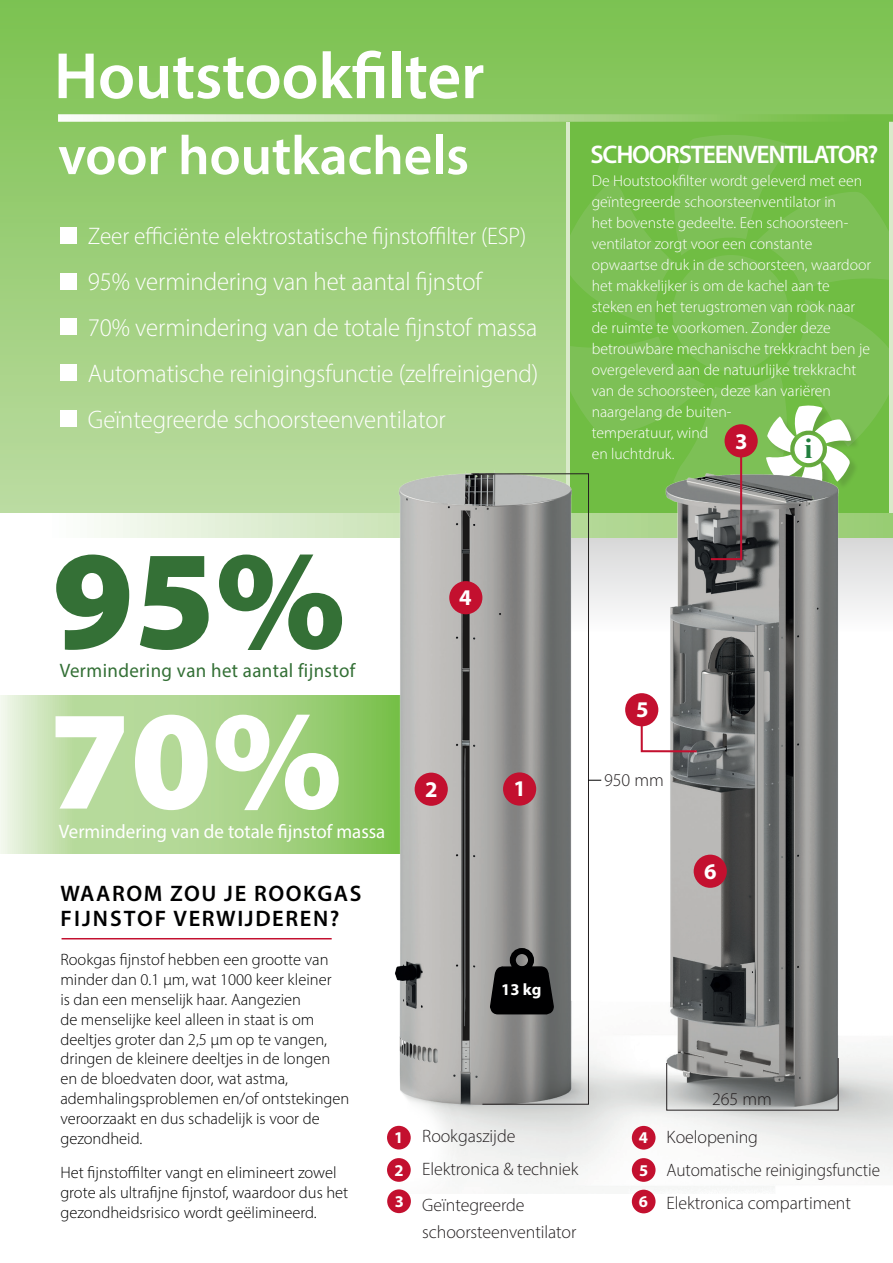
<style>
.page{position:relative;width:893px;height:1263px;background:#fff}
.page>*{position:absolute;margin:0;border:0;box-sizing:border-box;transform-origin:0 0}
.t1{font:900 142.05px "Myriad Pro";color:#fff}
.t2{font:900 142.05px "Myriad Pro";color:#347036}
.t3{font:600 66px "Myriad Pro";letter-spacing:-.005em;color:#fff}
.t4{font:600 55.5px "Myriad Pro";letter-spacing:-.005em;color:#fff}
.t5{font:700 28.5px "Times New Roman";color:#227f3e}
.t6{font:300 25.5px/45.9px "Myriad Pro";letter-spacing:-.005em;color:#fff}
.t7{font:600 25.5px "Myriad Pro";letter-spacing:-.05em;color:#fff}
.t8{font:300 24px "Myriad Pro";letter-spacing:-.005em;color:#fff}
.t9{font:600 22.5px/25.5px "Myriad Pro";letter-spacing:.07em;color:#000001}
.t10{font:700 22.5px "Myriad Pro";color:#fff}
.t11{font:19.5px "Myriad Pro";color:#fff}
.t12{font:19.5px "Myriad Pro";letter-spacing:.02em;color:#347036}
.t13{font:300 18px/33.3px "Myriad Pro";letter-spacing:-.005em;color:#231f20}
.t14{font:300 16.5px/19.8px "Myriad Pro";color:#000001}
.t15{font:700 16.5px/32px "Myriad Pro";color:#fff;text-align:justify}
.t16{font:300 15.75px/21px "Myriad Pro";color:#fff}
</style>
<div class="page">
<hr style="left:892px;top:1218px;width:1px;height:45px;background:#242929">
<svg style="left:0;top:695px;width:316px;height:158px;background:#b7da9c"></svg>
<div style="left:0;top:0;width:893px;height:513px;background:linear-gradient(to bottom,#7bc24f,#bcdca2)"></div>
<div style="left:568px;top:118px;width:325px;height:400px;background:#70bd43"></div>
<hr style="left:566px;top:122px;width:3px;height:391px;background:#d9eaca">
<svg style="left:94px;top:513px;width:222px;height:24px;background:#e6f1dd"></svg>
<hr style="left:890px;top:122px;width:3px;height:391px;background:#d9eaca">
<img style="left:316px;top:442px;width:577px;height:751px">
<div style="left:449px;top:581px;width:33px;height:33px;background:#c3102f;border-radius:50%"></div>
<div style="left:694px;top:855px;width:33px;height:33px;background:#c3102f;border-radius:50%"></div>
<div style="left:625px;top:693px;width:33px;height:33px;background:#c3102f;border-radius:50%"></div>
<div style="left:415px;top:773px;width:33px;height:33px;background:#c3102f;border-radius:50%"></div>
<div style="left:387px;top:1126px;width:24px;height:23px;background:#c3102f;border-radius:50%"></div>
<div style="left:387px;top:1158px;width:24px;height:24px;background:#c3102f;border-radius:50%"></div>
<div style="left:387px;top:1189px;width:24px;height:24px;background:#c3102f;border-radius:50%"></div>
<div style="left:632px;top:1126px;width:23px;height:23px;background:#c3102f;border-radius:50%"></div>
<div style="left:632px;top:1158px;width:23px;height:24px;background:#c3102f;border-radius:50%"></div>
<div style="left:632px;top:1190px;width:23px;height:23px;background:#c3102f;border-radius:50%"></div>
<svg style="left:569px;top:132px;width:324px;height:429px"></svg>
<svg style="left:640px;top:721px;width:59px;height:32px"></svg>
<div style="left:60px;top:227px;width:16px;height:16px;background:#fff"></div>
<div style="left:60px;top:273px;width:16px;height:16px;background:#fff"></div>
<div style="left:60px;top:365px;width:16px;height:16px;background:#fff"></div>
<div style="left:60px;top:319px;width:16px;height:16px;background:#fff"></div>
<div style="left:60px;top:410px;width:16px;height:17px;background:#fff"></div>
<svg style="left:58px;top:114px;width:835px;height:8px;background:#b4da9a"></svg>
<hr style="left:62px;top:938px;width:270px;height:1px;background:#c3102f">
<svg style="left:471px;top:473px;width:118px;height:632px;background:#9c9a98"></svg>
<svg style="left:666px;top:1057px;width:173px;height:54px;background:#8b8d8c"></svg>
<svg style="left:588px;top:780px;width:13px;height:1px"></svg>
<svg style="left:489px;top:956px;width:66px;height:71px;background:#363636"></svg>
<div style="left:510px;top:948px;width:24px;height:24px;border:6px solid #000001;border-radius:50%"></div>
<h2 class="t3" style="left:54px;top:34px;width:432px">Houtstookfilter</h2>
<h3 class="t4" style="left:58px;top:120px;width:413px">voor houtkachels</h3>
<h3 class="t8" style="left:88px;top:221px;width:440px">Zeer efficiënte elektrostatische fijnstoffilter (ESP)</h3>
<h3 class="t6" style="left:88px;top:258px;width:452px">95% vermindering van het aantal fijnstof<br>70% vermindering van de totale fijnstof massa Automatische reinigingsfunctie (zelfreinigend)<br>Geïntegreerde schoorsteenventilator</h3>
<h1 class="t2" style="left:53px;top:506px;width:295px">95%</h1>
<p class="t12" style="left:60px;top:659px;width:297px">Vermindering van het aantal fijnstof</p>
<h1 class="t1" style="left:49px;top:666px;width:295px">70%</h1>
<p class="t11" style="left:59px;top:819px;width:328px">Vermindering van de totale fijnstof massa</p>
<h3 class="t10" style="left:459px;top:583px;width:14px">4</h3>
<h3 class="t10" style="left:425px;top:774px;width:14px">2</h3>
<h3 class="t10" style="left:513px;top:774px;width:14px">1</h3>
<h3 class="t7" style="left:591px;top:138px;width:289px">SCHOORSTEENVENTILATOR?</h3>
<p class="t16" style="left:592px;top:170px;width:281px">De Houtstookfilter wordt geleverd met een geïntegreerde schoorsteenventilator in<br>het bovenste gedeelte. Een schoorsteen&shy;ventilator zorgt voor een constante opwaartse druk in de schoorsteen, waardoor het makkelijker is om de kachel aan te steken en het terugstromen van rook naar de ruimte te voorkomen. Zonder deze betrouwbare mechanische trekkracht ben je overgeleverd aan de natuurlijke trekkracht van de schoorsteen, deze kan variëren naargelang de buiten-<br>temperatuur, wind<br>en luchtdruk.</p>
<h3 class="t10" style="left:735px;top:426px;width:14px">3</h3>
<h3 class="t5" style="left:804px;top:428px;width:9px">i</h3>
<h3 class="t10" style="left:636px;top:695px;width:14px">5</h3>
<p class="t13" style="left:604px;top:763px;width:61px">950 mm</p>
<h3 class="t10" style="left:704px;top:856px;width:14px">6</h3>
<h3 class="t9" style="left:60px;top:880px;width:303px">WAAROM ZOU JE ROOKGAS<br>FIJNSTOF VERWIJDEREN?</h3>
<p class="t14" style="left:60px;top:950px;width:291px">Rookgas fijnstof hebben een grootte van minder dan 0.1 μm, wat 1000 keer kleiner<br>is dan een menselijk haar. Aangezien<br>de menselijke keel alleen in staat is om deeltjes groter dan 2,5 μm op te vangen, dringen de kleinere deeltjes in de longen en de bloedvaten door, wat astma, ademhalingsproblemen en/of ontstekingen veroorzaakt en dus schadelijk is voor de gezondheid.</p>
<p class="t14" style="left:60px;top:1162px;width:290px">Het fijnstoffilter vangt en elimineert zowel grote als ultrafijne fijnstof, waardoor dus het gezondheidsrisico wordt geëlimineerd.</p>
<p class="t15" style="left:501px;top:973px;width:42px">13 kg</p>
<p class="t13" style="left:422px;top:1120px;width:158px;line-height:32.7px">Rookgaszijde<br>Elektronica &amp; techniek</p>
<p class="t13" style="left:422px;top:1191px;width:156px;line-height:27px">Geïntegreerde schoorsteenventilator</p>
<p class="t15" style="left:394px;top:1121px;width:11px">1<br>2<br>3</p>
<p class="t15" style="left:639px;top:1121px;width:11px;line-height:32.7px">4<br>5</p>
<p class="t15" style="left:639px;top:1185px;width:11px">6</p>
<p class="t13" style="left:712px;top:1082px;width:61px">265 mm</p>
<p class="t13" style="left:667px;top:1120px;width:215px">Koelopening<br>Automatische reinigingsfunctie<br>Elektronica compartiment</p>
</div>
